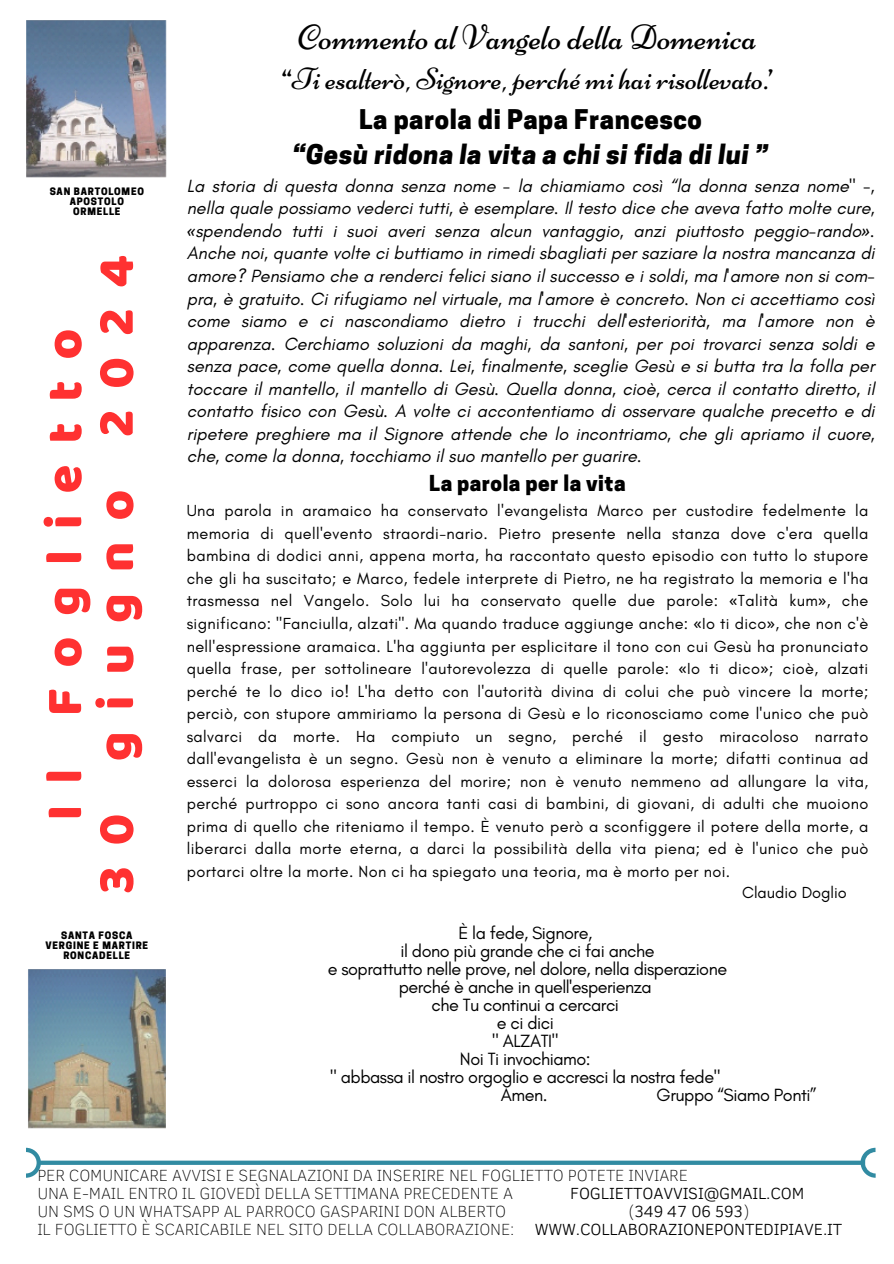
<style>
.page{position:relative;width:894px;height:1264px;background:#fff}
.page>*{position:absolute;margin:0;border:0;box-sizing:border-box;transform-origin:0 0}
.t1{font:52.5px/51.8px "Baloo";letter-spacing:.4em;color:#ff3131;text-align:center}
.t2{font:35.25px "Niconne";color:#000}
.t3{font:30.75px "Niconne";color:#000}
.t4{font:italic 800 25.5px/34.8px "Cooper Hewitt";letter-spacing:.02em;color:#000;text-align:center}
.t5{font:800 20.7px "Cooper Hewitt";letter-spacing:.02em;color:#000}
.t6{font:italic 18px/22.5px "Glacial Indifference";color:#000;text-align:justify}
.t7{font:18px/18px "Glacial Indifference";letter-spacing:-.025em;color:#000;text-align:center}
.t8{font:100 16.5px/18px "Clear Sans";letter-spacing:-.01em;color:#000}
.t9{font:300 16.5px "Clear Sans";letter-spacing:-.01em;color:#000}
.t10{font:16.35px "Glacial Indifference";letter-spacing:.02em;color:#000}
.t11{font:16.35px "Glacial Indifference";color:#000}
.t12{font:800 9.6px "Cooper Hewitt";letter-spacing:.08em;color:#000}
.s1{font-style:normal}
.s2{font-family:"Noto Sans"}
.s3{font-weight:300}
</style>
<div class="page">
<img style="left:26px;top:20px;width:141px;height:158px">
<img style="left:28px;top:969px;width:137px;height:159px">
<svg style="left:26px;top:1147px;width:849px;height:30px"></svg>
<p class="t12" style="left:50px;top:188px;width:96px">SAN BARTOLOMEO</p>
<p class="t12" style="left:70px;top:198px;width:56px">APOSTOLO</p>
<p class="t12" style="left:73px;top:208px;width:49px">ORMELLE</p>
<p class="t1" style="left:37px;top:893px;width:639px;rotate:-90deg">Il Foglietto<br>30 giugno 2024</p>
<p class="t12" style="left:61px;top:931px;width:73px">SANTA FOSCA</p>
<h1 class="t12" style="left:45px;top:941px;width:104px">VERGINE E MARTIRE</h1>
<p class="t12" style="left:63px;top:951px;width:68px">RONCADELLE</p>
<p class="t2" style="left:298px;top:17px;width:460px">Commento al Vangelo della Domenica</p>
<p class="t3" style="left:281px;top:60px;width:493px">“Ti esalterò, Signore, perché mi hai risollevato.’</p>
<h4 class="t4" style="left:292px;top:105px;width:477px"><span class="s1">La parola di Papa Francesco<br></span>“Gesù ridona la vita a chi si fida di lui ”</h4>
<h4 class="t6" style="left:187px;top:174px;width:689px">La storia di questa donna senza nome - la chiamiamo così “la donna senza nome" -, nella quale possiamo vederci tutti, è esemplare. Il testo dice che aveva fatto molte cure, <span class="s2">«</span>spendendo tutti i suoi averi senza alcun vantaggio, anzi piuttosto peggio-rando<span class="s2">»</span>.<br>Anche noi, quante volte ci buttiamo in rimedi sbagliati per saziare la nostra mancanza di amore? Pensiamo che a renderci felici siano il successo e i soldi, ma l'amore non si com&shy;pra, è gratuito. Ci rifugiamo nel virtuale, ma l'amore è concreto. Non ci accettiamo così come siamo e ci nascondiamo dietro i trucchi dell'esteriorità, ma l'amore non è apparenza. Cerchiamo soluzioni da maghi, da santoni, per poi trovarci senza soldi e senza pace, come quella donna. Lei, finalmente, sceglie Gesù e si butta tra la folla per toccare il mantello, il mantello di Gesù. Quella donna, cioè, cerca il contatto diretto, il contatto fisico con Gesù. A volte ci accontentiamo di osservare qualche precetto e di ripetere preghiere ma il Signore attende che lo incontriamo, che gli apriamo il cuore, che, come la donna, tocchiamo il suo mantello per guarire.</h4>
<h4 class="t5" style="left:429px;top:475px;width:198px">La parola per la vita</h4>
<h4 class="t10" style="left:187px;top:501px;width:683px">Una parola in aramaico ha conservato l'evangelista Marco per custodire fedelmente la</h4>
<h4 class="t10" style="left:187px;top:523px;width:683px">memoria di quell'evento straordi-nario. Pietro presente nella stanza dove c'era quella</h4>
<h4 class="t10" style="left:187px;top:546px;width:683px">bambina di dodici anni, appena morta, ha raccontato questo episodio con tutto lo stupore</h4>
<h4 class="t10" style="left:187px;top:568px;width:683px">che gli ha suscitato; e Marco, fedele interprete di Pietro, ne ha registrato la memoria e l'ha</h4>
<h4 class="t10" style="left:187px;top:591px;width:683px">trasmessa nel Vangelo. Solo lui ha conservato quelle due parole: <span class="s2">«</span>Talità kum<span class="s2">»</span>, che</h4>
<h4 class="t10" style="left:187px;top:613px;width:683px">significano: "Fanciulla, alzati". Ma quando traduce aggiunge anche: <span class="s2">«</span>Io ti dico<span class="s2">»</span>, che non c'è</h4>
<h4 class="t10" style="left:187px;top:636px;width:683px">nell'espressione aramaica. L'ha aggiunta per esplicitare il tono con cui Gesù ha pronunciato</h4>
<h4 class="t10" style="left:187px;top:658px;width:683px">quella frase, per sottolineare l'autorevolezza di quelle parole: <span class="s2">«</span>Io ti dico<span class="s2">»</span>; cioè, alzati</h4>
<h4 class="t10" style="left:187px;top:681px;width:683px">perché te lo dico io! L'ha detto con l'autorità divina di colui che può vincere la morte;</h4>
<h4 class="t10" style="left:187px;top:703px;width:683px">perciò, con stupore ammiriamo la persona di Gesù e lo riconosciamo come l'unico che può</h4>
<h4 class="t10" style="left:187px;top:726px;width:683px">salvarci da morte. Ha compiuto un segno, perché il gesto miracoloso narrato</h4>
<h4 class="t10" style="left:187px;top:748px;width:683px">dall'evangelista è un segno. Gesù non è venuto a eliminare la morte; difatti continua ad</h4>
<h4 class="t10" style="left:187px;top:771px;width:683px">esserci la dolorosa esperienza del morire; non è venuto nemmeno ad allungare la vita,</h4>
<h4 class="t10" style="left:187px;top:793px;width:683px">perché purtroppo ci sono ancora tanti casi di bambini, di giovani, di adulti che muoiono</h4>
<h4 class="t10" style="left:187px;top:816px;width:683px">prima di quello che riteniamo il tempo. È venuto però a sconfiggere il potere della morte, a</h4>
<h4 class="t10" style="left:187px;top:838px;width:683px">liberarci dalla morte eterna, a darci la possibilità della vita piena; ed è l'unico che può</h4>
<h4 class="t10" style="left:187px;top:861px;width:545px">portarci oltre la morte. Non ci ha spiegato una teoria, ma è morto per noi.</h4>
<h4 class="t11" style="left:742px;top:882px;width:106px">Claudio Doglio</h4>
<h2 class="t7" style="left:327px;top:923px;width:401px">È la fede, Signore,<br>il dono più grande che ci fai anche<br>e soprattutto nelle prove, nel dolore, nella disperazione perché è anche in quell'esperienza<br>che Tu continui a cercarci<br>e ci dici<br>" ALZATI"<br>Noi Ti invochiamo:<br>" abbassa il nostro orgoglio e accresci la nostra fede"<br>Amen.</h2>
<h4 class="t7" style="left:656px;top:1085px;width:161px">Gruppo “Siamo Ponti”</h4>
<p class="t8" style="left:37px;top:1165px;width:652px">PER COMUNICARE AVVISI E SEGNALAZIONI DA INSERIRE NEL FOGLIETTO POTETE INVIARE<br>UNA E-MAIL ENTRO IL GIOVEDÌ DELLA SETTIMANA PRECEDENTE A</p>
<p class="t9" style="left:570px;top:1181px;width:235px">FOGLIETTOAVVISI@GMAIL.COM</p>
<p class="t8" style="left:37px;top:1201px;width:806px;text-indent:591px">(<span class="s3">349 47 06 593</span>)<br>IL FOGLIETTO È SCARICABILE NEL SITO DELLA COLLABORAZIONE: <span class="s3">WWW.COLLABORAZIONEPONTEDIPIAVE.IT</span></p>
<p class="t8" style="left:37px;top:1201px;width:470px">UN SMS O UN WHATSAPP AL PARROCO GASPARINI DON ALBERTO</p>
</div>
